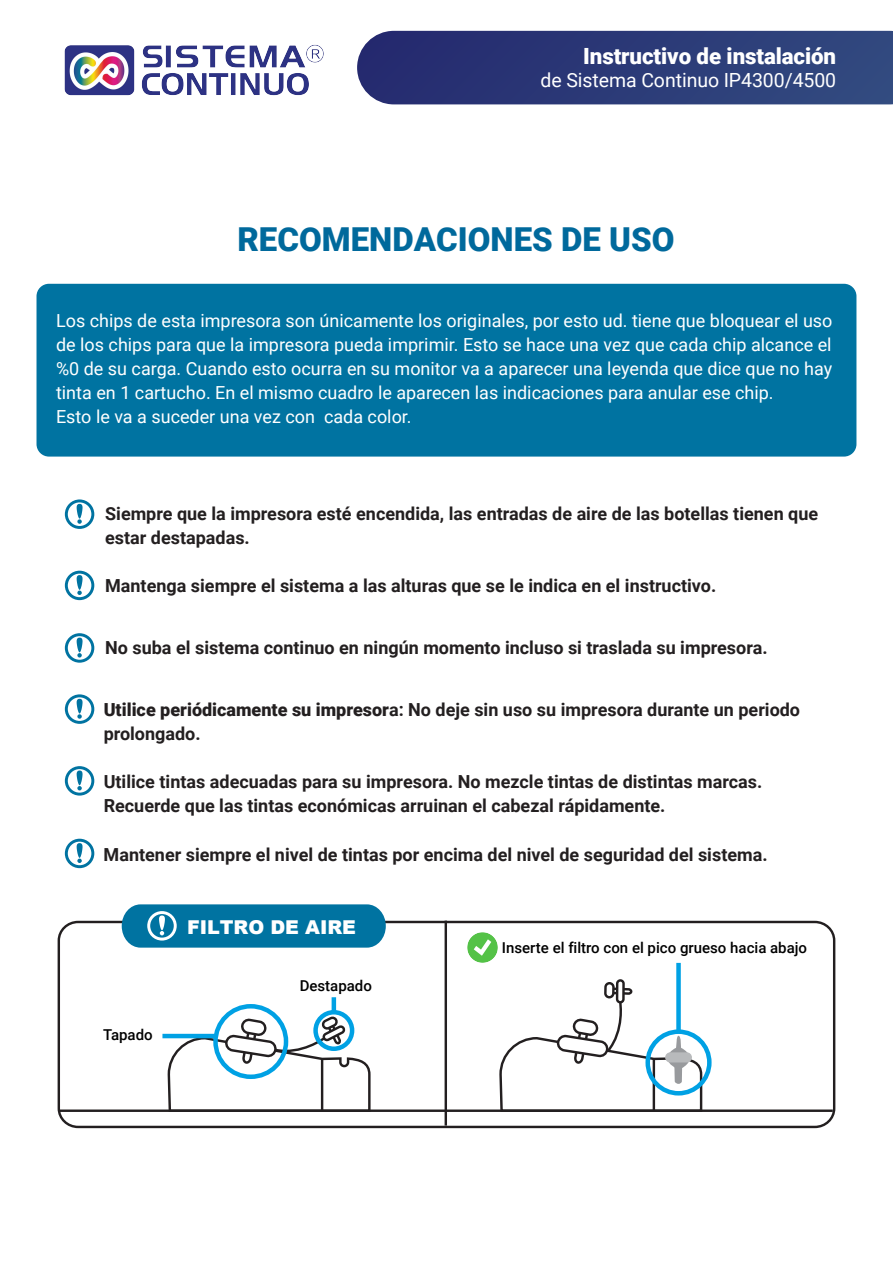
<style>
.page{position:relative;width:893px;height:1263px;background:#fff}
.page>*{position:absolute;margin:0;border:0;box-sizing:border-box;transform-origin:0 0}
.t1{font:900 33px "Roboto";color:#00699c}
.t2{font:900 22.35px "Roboto";letter-spacing:-.005em;color:#fff}
.t3{font:19.5px "Roboto";letter-spacing:-.005em;color:#fff}
.t4{font:900 19.05px "Arial";letter-spacing:-.005em;color:#fff}
.t5{font:700 18px/24px "Roboto";color:#231f20}
.t6{font:18px/24px "Roboto";color:#fff}
.t7{font:500 15px "Roboto";color:#000}
.s1{font-weight:900}
</style>
<div class="page">
<div style="left:37px;top:284px;width:819px;height:173px;background:#0073a1;border-radius:12px"></div>
<svg style="left:65px;top:499px;width:29px;height:30px"></svg>
<svg style="left:65px;top:571px;width:29px;height:29px"></svg>
<img style="left:64px;top:44px;width:260px;height:52px">
<svg style="left:357px;top:31px;width:536px;height:73px;background:#2e3c79"></svg>
<svg style="left:65px;top:633px;width:29px;height:30px"></svg>
<svg style="left:65px;top:694px;width:29px;height:30px"></svg>
<svg style="left:65px;top:766px;width:29px;height:30px"></svg>
<svg style="left:65px;top:839px;width:29px;height:29px"></svg>
<div style="left:58px;top:921px;width:777px;height:207px;border:2px solid #231f20;border-radius:19px"></div>
<svg style="left:122px;top:904px;width:264px;height:44px;background:#137da7"></svg>
<svg style="left:166px;top:1014px;width:205px;height:95px"></svg>
<div style="left:604px;top:982px;width:11px;height:16px;border:2px solid #231f20;border-radius:4px"></div>
<div style="left:616px;top:979px;width:9px;height:24px;border:2px solid #231f20;border-radius:3px"></div>
<hr style="left:59px;top:1109px;width:774px;height:3px;background:#231f20">
<div style="left:213px;top:1004px;width:75px;height:75px;border:4px solid #00a1e4;border-radius:50%"></div>
<div style="left:313px;top:1010px;width:41px;height:41px;border:4px solid #00a1e4;border-radius:50%"></div>
<svg style="left:498px;top:987px;width:206px;height:123px"></svg>
<svg style="left:667px;top:1047px;width:23px;height:22px"></svg>
<div style="left:665px;top:1052px;width:27px;height:10px;background:#b8babc;border-radius:5px"></div>
<hr style="left:332px;top:997px;width:4px;height:15px;background:#00a1e4">
<hr style="left:162px;top:1034px;width:54px;height:4px;background:#00a1e4">
<div style="left:676px;top:963px;width:5px;height:70px;background:#00a1e4"></div>
<img style="left:467px;top:932px;width:31px;height:31px">
<div style="left:645px;top:1029px;width:67px;height:66px;border:4px solid #00a1e4;border-radius:50%"></div>
<hr style="left:445px;top:921px;width:2px;height:204px;background:#231f20">
<p class="t2" style="left:583px;top:40px;width:255px">Instructivo de instalación</p>
<p class="t3" style="left:540px;top:67px;width:297px">de Sistema Continuo IP4300/4500</p>
<h1 class="t1" style="left:237px;top:216px;width:439px">RECOMENDACIONES DE USO</h1>
<p class="t6" style="left:56px;top:308px;width:778px">Los chips de esta impresora son únicamente los originales, por esto ud. tiene que bloquear el uso de los chips para que la impresora pueda imprimir. Esto se hace una vez que cada chip alcance el %0 de su carga. Cuando esto ocurra en su monitor va a aparecer una leyenda que dice que no hay tinta en 1 cartucho. En el mismo cuadro le aparecen las indicaciones para anular ese chip.<br>Esto le va a suceder una vez con cada color.</p>
<p class="t5" style="left:105px;top:501px;width:715px">Siempre que la impresora esté encendida, las entradas de aire de las botellas tienen que estar destapadas.</p>
<p class="t5" style="left:105px;top:573px;width:613px">Mantenga siempre el sistema a las alturas que se le indica en el instructivo.</p>
<p class="t5" style="left:105px;top:635px;width:664px">No suba el sistema continuo en ningún momento incluso si traslada su impresora.</p>
<p class="t5" style="left:104px;top:697px;width:698px"><span class="s1">Utilice periódicamente su impresor</span>a: No deje sin uso su impresora durante un periodo prolongado.</p>
<p class="t5" style="left:104px;top:769px;width:660px">Utilice tintas adecuadas para su impresora. No mezcle tintas de distintas marcas.<br>Recuerde que las tintas económicas arruinan el cabezal rápidamente.</p>
<p class="t5" style="left:104px;top:842px;width:665px">Mantener siempre el nivel de tintas por encima del nivel de seguridad del sistema.</p>
<p class="t7" style="left:103px;top:1024px;width:51px">Tapado</p>
<p class="t4" style="left:187px;top:913px;width:170px">FILTRO DE AIRE</p>
<p class="t7" style="left:300px;top:975px;width:74px">Destapado</p>
<p class="t7" style="left:502px;top:937px;width:307px">Inserte el filtro con el pico grueso hacia abajo</p>
</div>
